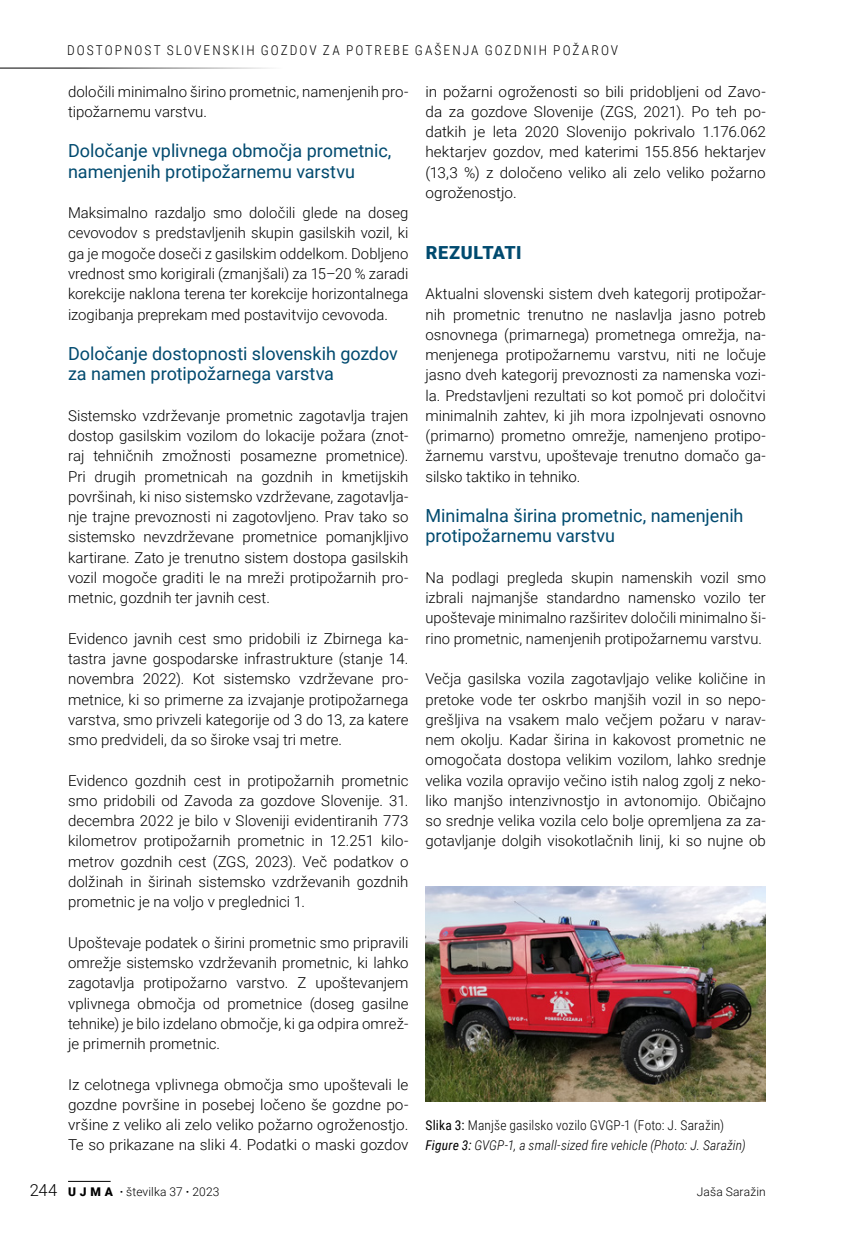
<style>
.page{position:relative;width:851px;height:1234px;background:#fff}
.page>*{position:absolute;margin:0;border:0;box-sizing:border-box;transform-origin:0 0}
._02_Podnaslov_Mo_cop{font:18px/20.2px "Roboto";color:#004a6f}
._01_Naslov_Mo__12_bl{font:900 18px "Roboto";letter-spacing:.03em;color:#004a6f}
._00_normal_10pt_SLO{font:300 15px/20.2px "Roboto";color:#000;text-align:justify}
._06_podpis_pod_sliko{font:300 13.5px "Roboto Condensed";letter-spacing:.145em;color:#000}
._06_podpis_pod_sliko-2{font:italic 300 13.5px "Roboto Condensed";letter-spacing:.01em;color:#000}
._06_podpis_pod_sliko-3{font:300 13.5px "Roboto Condensed";letter-spacing:.005em;color:#000}
.t1{font:300 12px "Roboto";letter-spacing:.01em;color:#000}
.s1{font-size:16.5px}
.s2{font-weight:900}
.s3{font-weight:700}
.s4{font-weight:400}
</style>
<div class="page">
<img style="left:425px;top:886px;width:340px;height:215px">
<hr style="left:0;top:68px;width:285px;height:1px;background:#000">
<hr style="left:68px;top:1180px;width:43px;height:1px;background:#000">
<p class="_06_podpis_pod_sliko" style="left:67px;top:41px;width:552px">DOSTOPNOST SLOVENSKIH GOZDOV ZA POTREBE GAŠENJA GOZDNIH POŽAROV</p>
<p class="_00_normal_10pt_SLO" style="left:68px;top:81px;width:342px">določili minimalno širino prometnic, namenjenih pro&shy;tipožarnemu varstvu.</p>
<p class="_02_Podnaslov_Mo_cop" style="left:68px;top:140px;width:325px">Določanje vplivnega območja prometnic, namenjenih protipožarnemu varstvu</p>
<p class="_00_normal_10pt_SLO" style="left:68px;top:202px;width:342px">Maksimalno razdaljo smo določili glede na doseg cevovodov s predstavljenih skupin gasilskih vozil, ki ga je mogoče doseči z gasilskim oddelkom. Dobljeno vrednost smo korigirali (zmanjšali) za 15–20 % zaradi korekcije naklona terena ter korekcije horizontalnega izogibanja preprekam med postavitvijo cevovoda.</p>
<p class="_02_Podnaslov_Mo_cop" style="left:68px;top:343px;width:331px">Določanje dostopnosti slovenskih gozdov za namen protipožarnega varstva</p>
<p class="_00_normal_10pt_SLO" style="left:68px;top:405px;width:342px">Sistemsko vzdrževanje prometnic zagotavlja trajen dostop gasilskim vozilom do lokacije požara (znot&shy;raj tehničnih zmožnosti posamezne prometnice).<br>Pri drugih prometnicah na gozdnih in kmetijskih površinah, ki niso sistemsko vzdrževane, zagotavlja&shy;nje trajne prevoznosti ni zagotovljeno. Prav tako so sistemsko nevzdrževane prometnice pomanjkljivo kartirane. Zato je trenutno sistem dostopa gasilskih vozil mogoče graditi le na mreži protipožarnih pro&shy;metnic, gozdnih ter javnih cest.</p>
<p class="_00_normal_10pt_SLO" style="left:68px;top:627px;width:342px">Evidenco javnih cest smo pridobili iz Zbirnega ka&shy;tastra javne gospodarske infrastrukture (stanje 14. novembra 2022). Kot sistemsko vzdrževane pro&shy;metnice, ki so primerne za izvajanje protipožarnega varstva, smo privzeli kategorije od 3 do 13, za katere smo predvideli, da so široke vsaj tri metre.</p>
<p class="_00_normal_10pt_SLO" style="left:68px;top:769px;width:342px">Evidenco gozdnih cest in protipožarnih prometnic smo pridobili od Zavoda za gozdove Slovenije. 31. decembra 2022 je bilo v Sloveniji evidentiranih 773 kilometrov protipožarnih prometnic in 12.251 kilo&shy;metrov gozdnih cest (ZGS, 2023). Več podatkov o dolžinah in širinah sistemsko vzdrževanih gozdnih prometnic je na voljo v preglednici 1.</p>
<p class="_00_normal_10pt_SLO" style="left:68px;top:931px;width:342px">Upoštevaje podatek o širini prometnic smo pripravili omrežje sistemsko vzdrževanih prometnic, ki lahko zagotavlja protipožarno varstvo. Z upoštevanjem vplivnega območja od prometnice (doseg gasilne tehnike) je bilo izdelano območje, ki ga odpira omrež&shy;je primernih prometnic.</p>
<p class="_00_normal_10pt_SLO" style="left:68px;top:1073px;width:342px">Iz celotnega vplivnega območja smo upoštevali le gozdne površine in posebej ločeno še gozdne po&shy;vršine z veliko ali zelo veliko požarno ogroženostjo.<br>Te so prikazane na sliki 4. Podatki o maski gozdov</p>
<p class="t1" style="left:30px;top:1183px;width:191px"><span class="s1">244</span> <span class="s2">U J M A</span> <span class="s3">·</span> številka 37 <span class="s3">·</span> 2023</p>
<p class="_00_normal_10pt_SLO" style="left:425px;top:81px;width:342px">in požarni ogroženosti so bili pridobljeni od Zavo&shy;da za gozdove Slovenije (ZGS, 2021). Po teh po&shy;datkih je leta 2020 Slovenijo pokrivalo 1.176.062 hektarjev gozdov, med katerimi 155.856 hektarjev (13,3 %) z določeno veliko ali zelo veliko požarno ogroženostjo.</p>
<p class="_01_Naslov_Mo__12_bl" style="left:426px;top:240px;width:97px">REZULTATI</p>
<p class="_00_normal_10pt_SLO" style="left:425px;top:283px;width:342px">Aktualni slovenski sistem dveh kategorij protipožar&shy;nih prometnic trenutno ne naslavlja jasno potreb osnovnega (primarnega) prometnega omrežja, na&shy;menjenega protipožarnemu varstvu, niti ne ločuje jasno dveh kategorij prevoznosti za namenska vozi&shy;la. Predstavljeni rezultati so kot pomoč pri določitvi minimalnih zahtev, ki jih mora izpolnjevati osnovno (primarno) prometno omrežje, namenjeno protipo&shy;žarnemu varstvu, upoštevaje trenutno domačo ga&shy;silsko taktiko in tehniko.</p>
<p class="_02_Podnaslov_Mo_cop" style="left:425px;top:505px;width:319px">Minimalna širina prometnic, namenjenih protipožarnemu varstvu</p>
<p class="_00_normal_10pt_SLO" style="left:425px;top:567px;width:342px">Na podlagi pregleda skupin namenskih vozil smo izbrali najmanjše standardno namensko vozilo ter upoštevaje minimalno razširitev določili minimalno ši&shy;rino prometnic, namenjenih protipožarnemu varstvu.</p>
<p class="_00_normal_10pt_SLO" style="left:425px;top:668px;width:342px">Večja gasilska vozila zagotavljajo velike količine in pretoke vode ter oskrbo manjših vozil in so nepo&shy;grešljiva na vsakem malo večjem požaru v narav&shy;nem okolju. Kadar širina in kakovost prometnic ne omogočata dostopa velikim vozilom, lahko srednje velika vozila opravijo večino istih nalog zgolj z neko&shy;liko manjšo intenzivnostjo in avtonomijo. Običajno so srednje velika vozila celo bolje opremljena za za&shy;gotavljanje dolgih visokotlačnih linij, ki so nujne ob</p>
<p class="_06_podpis_pod_sliko-3" style="left:425px;top:1115px;width:300px"><span class="s4">Slika 3:</span> Manjše gasilsko vozilo GVGP-1 (Foto: J. Saražin)</p>
<p class="_06_podpis_pod_sliko-2" style="left:425px;top:1135px;width:322px"><span class="s4">Figure 3:</span> GVGP-1, a small-sized fire vehicle (Photo: J. Saražin)</p>
<p class="t1" style="left:696px;top:1183px;width:71px">Jaša Saražin</p>
</div>
